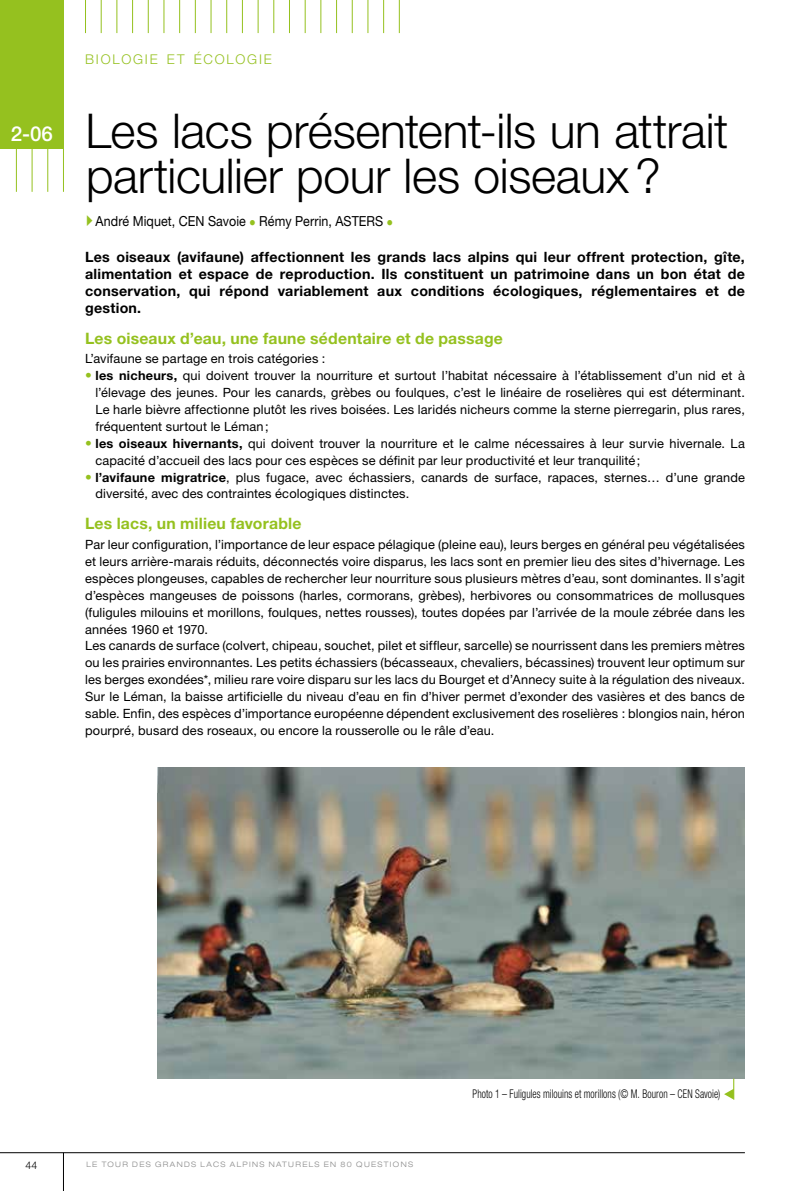
<style>
.page{position:relative;width:796px;height:1191px;background:#fff}
.page>*{position:absolute;margin:0;border:0;box-sizing:border-box;transform-origin:0 0}
.t1{font:300 48px/45px "Helvetica Neue LT Pro";letter-spacing:-.01em;color:#000}
.t2{font:500 20.55px "Helvetica Neue LT Pro";color:#fff}
.t3{font:700 15.75px "Helvetica Neue LT Pro";letter-spacing:.01em;color:#95c11f}
.t4{font:700 14.25px/16.8px "Helvetica Neue LT Pro";letter-spacing:.015em;color:#000;text-align:justify}
.t5{font:13.8px "Helvetica Neue LT Pro";letter-spacing:.005em;color:#000;scale:.9 1}
.t6{font:300 13.5px "Helvetica Neue LT Pro";letter-spacing:.14em;color:#95c11f}
.t7{font:12.75px/17px "Helvetica Neue LT Pro";letter-spacing:.01em;color:#000}
.t8{font:300 condensed 12px "Helvetica Neue LT Pro";letter-spacing:.005em;color:#000;scale:.82 1}
.t9{font:300 10.5px "Helvetica Neue LT Pro";color:#000}
.t10{font:300 expanded 7.5px "Helvetica Neue LT Pro";letter-spacing:.175em;color:#878787}
.s1{font-weight:300;font-size:15px;color:#95c11f}
.s2{font-weight:700;font-size:13.5px;color:#95c11f}
.s3{font-weight:700}
</style>
<div class="page">
<hr style="left:0;top:1152px;width:744px;height:1px;background:#000">
<div style="left:0;top:0;width:64px;height:149px;background:#95c11f"></div>
<hr style="left:63px;top:149px;width:1px;height:43px;background:#95c11f">
<hr style="left:47px;top:149px;width:1px;height:43px;background:#95c11f">
<hr style="left:32px;top:149px;width:1px;height:43px;background:#95c11f">
<hr style="left:16px;top:149px;width:1px;height:43px;background:#95c11f">
<hr style="left:63px;top:1152px;width:1px;height:39px;background:#000">
<hr style="left:132px;top:0;width:1px;height:33px;background:#95c11f">
<hr style="left:116px;top:0;width:1px;height:33px;background:#95c11f">
<hr style="left:101px;top:0;width:1px;height:33px;background:#95c11f">
<hr style="left:85px;top:0;width:1px;height:33px;background:#95c11f">
<hr style="left:367px;top:0;width:1px;height:33px;background:#95c11f">
<hr style="left:351px;top:0;width:1px;height:33px;background:#95c11f">
<hr style="left:336px;top:0;width:1px;height:33px;background:#95c11f">
<hr style="left:320px;top:0;width:1px;height:33px;background:#95c11f">
<hr style="left:304px;top:0;width:1px;height:33px;background:#95c11f">
<hr style="left:210px;top:0;width:1px;height:33px;background:#95c11f">
<hr style="left:195px;top:0;width:1px;height:33px;background:#95c11f">
<hr style="left:179px;top:0;width:1px;height:33px;background:#95c11f">
<hr style="left:163px;top:0;width:1px;height:33px;background:#95c11f">
<hr style="left:148px;top:0;width:1px;height:33px;background:#95c11f">
<hr style="left:399px;top:0;width:1px;height:33px;background:#95c11f">
<hr style="left:383px;top:0;width:1px;height:33px;background:#95c11f">
<hr style="left:289px;top:0;width:1px;height:33px;background:#95c11f">
<hr style="left:273px;top:0;width:1px;height:33px;background:#95c11f">
<hr style="left:257px;top:0;width:1px;height:33px;background:#95c11f">
<hr style="left:242px;top:0;width:1px;height:33px;background:#95c11f">
<hr style="left:226px;top:0;width:1px;height:33px;background:#95c11f">
<img style="left:157px;top:767px;width:587px;height:311px">
<svg style="left:723px;top:1078px;width:10px;height:21px"></svg>
<h2 class="t2" style="left:11px;top:122px;width:44px">2-06</h2>
<p class="t6" style="left:85px;top:51px;width:188px">BIOLOGIE ET ÉCOLOGIE</p>
<h1 class="t1" style="left:85px;top:107px;width:644px">Les lacs présentent-ils un attrait particulier pour les oiseaux?</h1>
<p class="t5" style="left:95px;top:213px;width:332px">André Miquet, CEN Savoie <span class="s1">•</span> Rémy Perrin, ASTERS <span class="s1">•</span></p>
<p class="t4" style="left:85px;top:248px;width:661px">Les oiseaux (avifaune) affectionnent les grands lacs alpins qui leur offrent protection, gîte, alimentation et espace de reproduction. Ils constituent un patrimoine dans un bon état de conservation, qui répond variablement aux conditions écologiques, réglementaires et de gestion.</p>
<p class="t3" style="left:85px;top:328px;width:419px">Les oiseaux d’eau, une faune sédentaire et de passage</p>
<p class="t7" style="left:85px;top:350px;width:242px">L’avifaune se partage en trois catégories :</p>
<p class="t7" style="left:95px;top:367px;width:650px;text-align:justify;text-indent:-10px"><span class="s2">•</span> <span class="s3">les nicheurs,</span> qui doivent trouver la nourriture et surtout l’habitat nécessaire à l’établissement d’un nid et à l’élevage des jeunes. Pour les canards, grèbes ou foulques, c’est le linéaire de roselières qui est déterminant.<br>Le harle bièvre affectionne plutôt les rives boisées. Les laridés nicheurs comme la sterne pierregarin, plus rares, fréquentent surtout le Léman;</p>
<p class="t7" style="left:95px;top:434px;width:650px;text-indent:-10px"><span class="s2">•</span> <span class="s3">les oiseaux hivernants,</span> qui doivent trouver la nourriture et le calme nécessaires à leur survie hivernale. La capacité d’accueil des lacs pour ces espèces se définit par leur productivité et leur tranquilité;</p>
<p class="t7" style="left:95px;top:468px;width:650px;text-indent:-10px"><span class="s2">•</span> <span class="s3">l’avifaune migratrice</span>, plus fugace, avec échassiers, canards de surface, rapaces, sternes… d’une grande diversité, avec des contraintes écologiques distinctes.</p>
<p class="t3" style="left:85px;top:513px;width:218px">Les lacs, un milieu favorable</p>
<p class="t7" style="left:85px;top:536px;width:661px">Par leur configuration, l’importance de leur espace pélagique (pleine eau), leurs berges en général peu végétalisées et leurs arrière-marais réduits, déconnectés voire disparus, les lacs sont en premier lieu des sites d’hivernage. Les espèces plongeuses, capables de rechercher leur nourriture sous plusieurs mètres d’eau, sont dominantes. Il s’agit d’espèces mangeuses de poissons (harles, cormorans, grèbes), herbivores ou consommatrices de mollusques (fuligules milouins et morillons, foulques, nettes rousses), toutes dopées par l’arrivée de la moule zébrée dans les années 1960 et 1970.<br>Les canards de surface (colvert, chipeau, souchet, pilet et siffleur, sarcelle) se nourrissent dans les premiers mètres ou les prairies environnantes. Les petits échassiers (bécasseaux, chevaliers, bécassines) trouvent leur optimum sur les berges exondées*, milieu rare voire disparu sur les lacs du Bourget et d’Annecy suite à la régulation des niveaux.<br>Sur le Léman, la baisse artificielle du niveau d’eau en fin d’hiver permet d’exonder des vasières et des bancs de sable. Enfin, des espèces d’importance européenne dépendent exclusivement des roselières : blongios nain, héron pourpré, busard des roseaux, ou encore la rousserolle ou le râle d’eau.</p>
<p class="t8" style="left:472px;top:1086px;width:303px">Photo 1 – Fuligules milouins et morillons (© M. Bouron – CEN Savoie)</p>
<p class="t9" style="left:26px;top:1158px;width:13px">44</p>
<p class="t10" style="left:86px;top:1159px;width:328px">LE TOUR DES GRANDS LACS ALPINS NATURELS EN 80 QUESTIONS</p>
</div>
